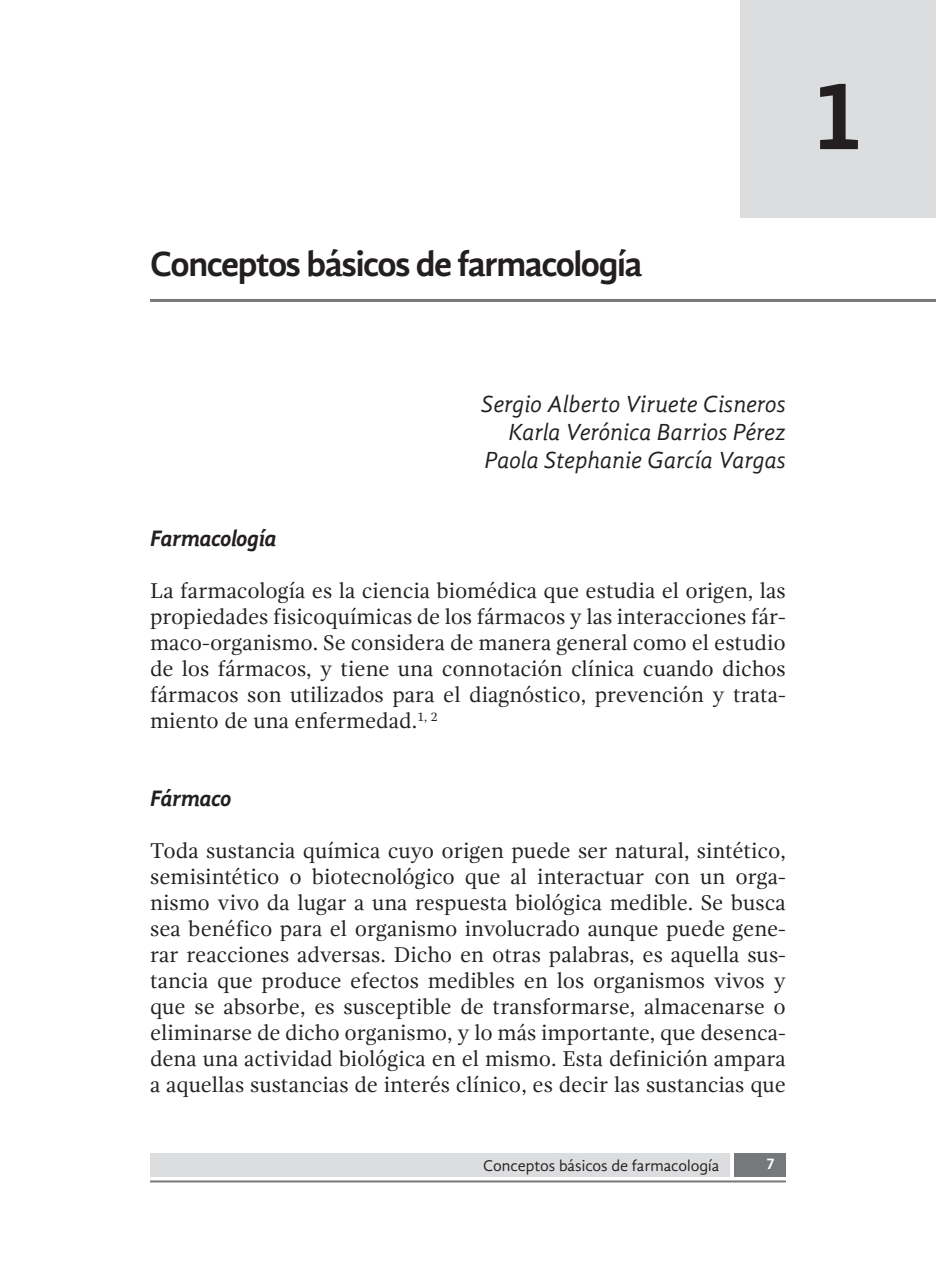
<style>
.page{position:relative;width:936px;height:1276px;background:#fff}
.page>*{position:absolute;margin:0;border:0;box-sizing:border-box;transform-origin:0 0}
.t1{font:700 100px "Gandhi Sans";color:#231f20}
.t2{font:700 36px "Gandhi Sans";letter-spacing:-.04em;color:#231f20}
.t3{font:italic 24px/28px "Gandhi Sans";color:#231f20;text-align:right}
.t4{font:italic 700 23px "Gandhi Sans";letter-spacing:-.03em;color:#231f20}
.t5{font:22px/26px "Gandhi Serif";color:#231f20;text-align:justify}
.t6{font:16px "Gandhi Sans";color:#231f20}
.t7{font:700 16px "Gandhi Sans";color:#fff}
</style>
<div class="page">
<div style="left:734px;top:1153px;width:51px;height:23px;background:#76787b"></div>
<div style="left:150px;top:1153px;width:579px;height:23px;background:#dcdddf"></div>
<hr style="left:150px;top:1180px;width:635px;height:2px;background:#76787b">
<div style="left:740px;top:0;width:195px;height:217px;background:#dcdddf"></div>
<hr style="left:150px;top:299px;width:785px;height:3px;background:#76787b">
<h2 class="t2" style="left:150px;top:243px;width:494px">Conceptos básicos de farmacología</h2>
<h1 class="t1" style="left:810px;top:58px;width:56px">1</h1>
<p class="t3" style="left:481px;top:390px;width:306px">Sergio Alberto Viruete Cisneros<br>Karla Verónica Barrios Pérez<br>Paola Stephanie García Vargas</p>
<p class="t4" style="left:150px;top:525px;width:128px">Farmacología</p>
<p class="t5" style="left:150px;top:578px;width:637px">La farmacología es la ciencia biomédica que estudia el origen, las propiedades fisicoquímicas de los fármacos y las interacciones fár&shy;maco-organismo. Se considera de manera general como el estudio de los fármacos, y tiene una connotación clínica cuando dichos fármacos son utilizados para el diagnóstico, prevención y trata&shy;miento de una enfermedad.<sup>1,</sup> <sup>2</sup></p>
<p class="t4" style="left:150px;top:785px;width:83px">Fármaco</p>
<p class="t5" style="left:150px;top:838px;width:637px">Toda sustancia química cuyo origen puede ser natural, sintético, semisintético o biotecnológico que al interactuar con un orga&shy;nismo vivo da lugar a una respuesta biológica medible. Se busca sea benéfico para el organismo involucrado aunque puede gene&shy;rar reacciones adversas. Dicho en otras palabras, es aquella sus&shy;tancia que produce efectos medibles en los organismos vivos y que se absorbe, es susceptible de transformarse, almacenarse o eliminarse de dicho organismo, y lo más importante, que desenca&shy;dena una actividad biológica en el mismo. Esta definición ampara a aquellas sustancias de interés clínico, es decir las sustancias que</p>
<p class="t6" style="left:483px;top:1156px;width:238px">Conceptos básicos de farmacología</p>
<p class="t7" style="left:766px;top:1154px;width:10px">7</p>
</div>
